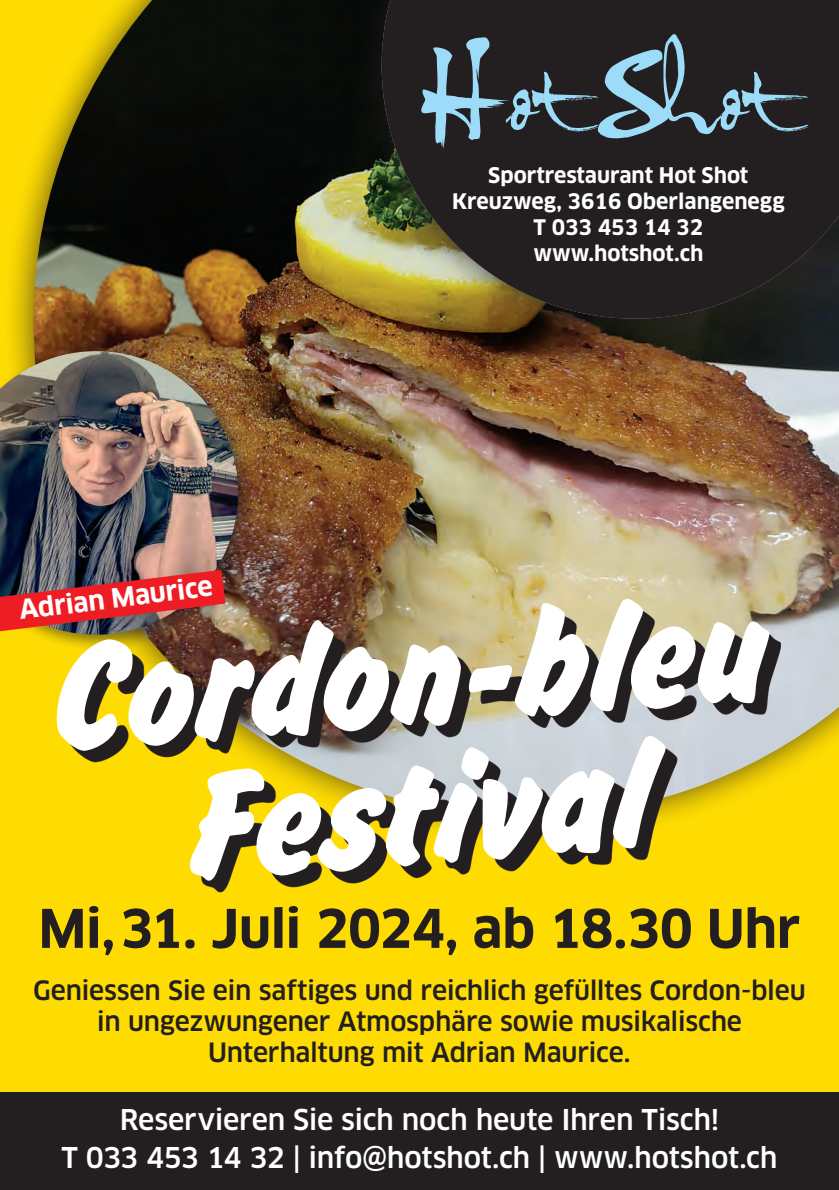
<style>
.page{position:relative;width:839px;height:1190px;background:#fff}
.page>*{position:absolute;margin:0;border:0;box-sizing:border-box;transform-origin:0 0}
.t1{font:162.6px/138.4px "Brush Hand New";color:#fff;text-align:center}
.t2{font:700 52px "Clan OT";letter-spacing:-.02em;color:#231f20}
.t3{font:500 28px/38px "Clan OT";letter-spacing:-.01em;color:#fff;text-align:center}
.t4{font:500 26px/31.2px "Clan OT";letter-spacing:-.01em;color:#231f20;text-align:center}
.t5{font:700 26px "Clan OT";color:#fff}
.t6{font:700 21px/26px "Clan OT";color:#fff;text-align:center}
</style>
<div class="page">
<div style="left:0;top:0;width:838px;height:1091px;background:#ffdc01"></div>
<div style="left:2px;top:0;width:836px;height:847px;background:#231f20;opacity:.75"></div>
<img style="left:33px;top:0;width:805px;height:816px">
<div style="left:0;top:344px;width:256px;height:309px;background:#231f20;opacity:.55"></div>
<img style="left:0;top:351px;width:238px;height:283px">
<img style="left:0;top:570px;width:225px;height:63px">
<div style="left:0;top:1092px;width:838px;height:98px;background:#231f20"></div>
<div style="left:350px;top:0;width:488px;height:350px;background:#231f20;opacity:.75"></div>
<svg style="left:381px;top:0;width:457px;height:319px;background:#302c24"></svg>
<svg style="left:421px;top:34px;width:387px;height:113px;background:#3b454b"></svg>
<svg style="left:68px;top:610px;width:712px;height:282px"></svg>
<p class="t6" style="left:452px;top:163px;width:334px">Sportrestaurant Hot Shot<br>Kreuzweg, 3616 Oberlangenegg<br>T 033 453 14 32 www.hotshot.ch</p>
<p class="t5" style="left:18px;top:595px;width:196px;rotate:-7deg">Adrian Maurice</p>
<h1 class="t1" style="left:47px;top:625px;width:722px;rotate:-4deg">Cordon-bleu<br>Festival</h1>
<h2 class="t2" style="left:38px;top:898px;width:763px">Mi,31. Juli 2024, ab 18.30 Uhr</h2>
<p class="t4" style="left:33px;top:975px;width:773px">Geniessen Sie ein saftiges und reichlich gefülltes Cordon-bleu in ungezwungener Atmosphäre sowie musikalische<br>Unterhaltung mit Adrian Maurice.</p>
<p class="t3" style="left:61px;top:1100px;width:717px">Reservieren Sie sich noch heute Ihren Tisch!<br>T 033 453 14 32 | info@hotshot.ch | www.hotshot.ch</p>
</div>
